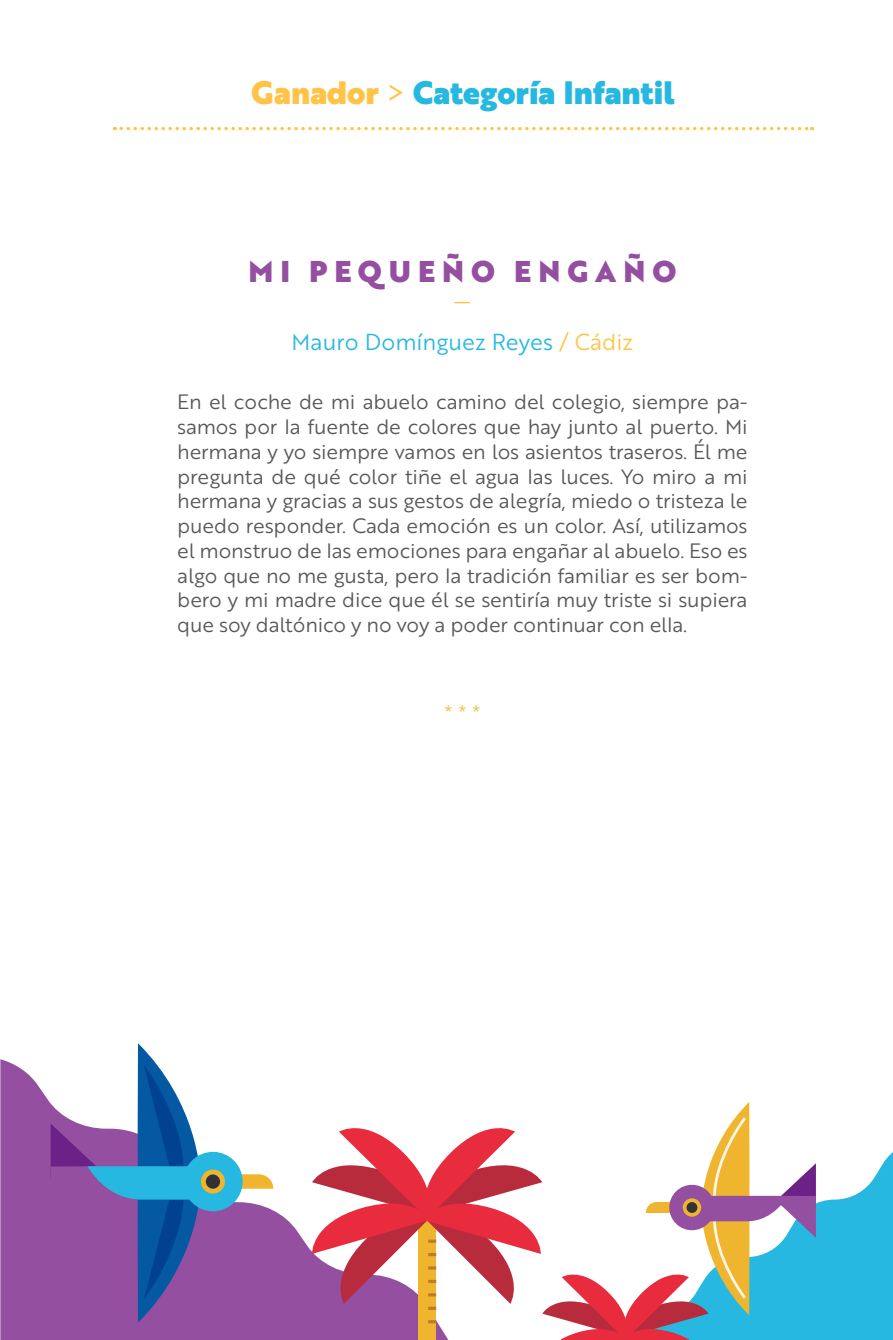
<style>
.page{position:relative;width:893px;height:1340px;background:#fff}
.page>*{position:absolute;margin:0;border:0;box-sizing:border-box;transform-origin:0 0}
.t1{font:31.5px "Brother 1816 Black";color:#26b8e0}
.t2{font:29.25px "Brother 1816 Black";letter-spacing:.24em;color:#944fa1}
.t3{font:22.5px "Brother 1816 Book";color:#26b8e0}
.t4{font:22.5px "Brother 1816 Book";color:#ffc447}
.texto_relatos{font:20.25px/24.8px "Brother 1816 Book";letter-spacing:-.01em;color:#575756;text-align:justify}
.texto_relatos-2{font:20.25px "Brother 1816 Book";color:#f3c458}
.s1{color:#ffc447}
.s2{font-family:"Brother 1816 Book";color:#ffc447}
</style>
<div class="page">
<svg style="left:816px;top:1152px;width:77px;height:187px;fill:#26b8e0"></svg>
<svg style="left:121px;top:127px;width:691px;height:3px"></svg>
<svg style="left:0;top:1059px;width:311px;height:280px;fill:#944fa1"></svg>
<svg style="left:311px;top:1102px;width:505px;height:237px"></svg>
<div style="left:669px;top:1184px;width:46px;height:46px;background:#944fa1;border-radius:50%"></div>
<svg style="left:683px;top:1198px;width:18px;height:18px"></svg>
<div style="left:686px;top:1202px;width:11px;height:10px;background:#303336;border-radius:50%"></div>
<svg style="left:51px;top:1043px;width:149px;height:279px"></svg>
<svg style="left:242px;top:1174px;width:31px;height:14px"></svg>
<div style="left:183px;top:1151px;width:60px;height:60px;background:#26b8e0;border-radius:50%"></div>
<svg style="left:201px;top:1169px;width:24px;height:24px"></svg>
<div style="left:206px;top:1174px;width:14px;height:14px;background:#303336;border-radius:50%"></div>
<p class="t1" style="left:251px;top:68px;width:425px"><span class="s1">Ganador</span> <span class="s2">&gt;</span> Categoría Infantil</p>
<p class="t2" style="left:249px;top:249px;width:429px">MI PEQUEÑO ENGAÑO</p>
<p class="t4" style="left:454px;top:285px;width:19px">—</p>
<p class="t3" style="left:292px;top:325px;width:343px">Mauro Domínguez Reyes <span class="s1">/ Cádiz</span></p>
<p class="texto_relatos" style="left:177px;top:389px;width:572px">En el coche de mi abuelo camino del colegio, siempre pa&shy;samos por la fuente de colores que hay junto al puerto. Mi hermana y yo siempre vamos en los asientos traseros. Él me pregunta de qué color tiñe el agua las luces. Yo miro a mi hermana y gracias a sus gestos de alegría, miedo o tristeza le puedo responder. Cada emoción es un color. Así, utilizamos el monstruo de las emociones para engañar al abuelo. Eso es algo que no me gusta, pero la tradición familiar es ser bom&shy;bero y mi madre dice que él se sentiría muy triste si supiera que soy daltónico y no voy a poder continuar con ella.</p>
<p class="texto_relatos-2" style="left:444px;top:697px;width:38px">* * *</p>
</div>
